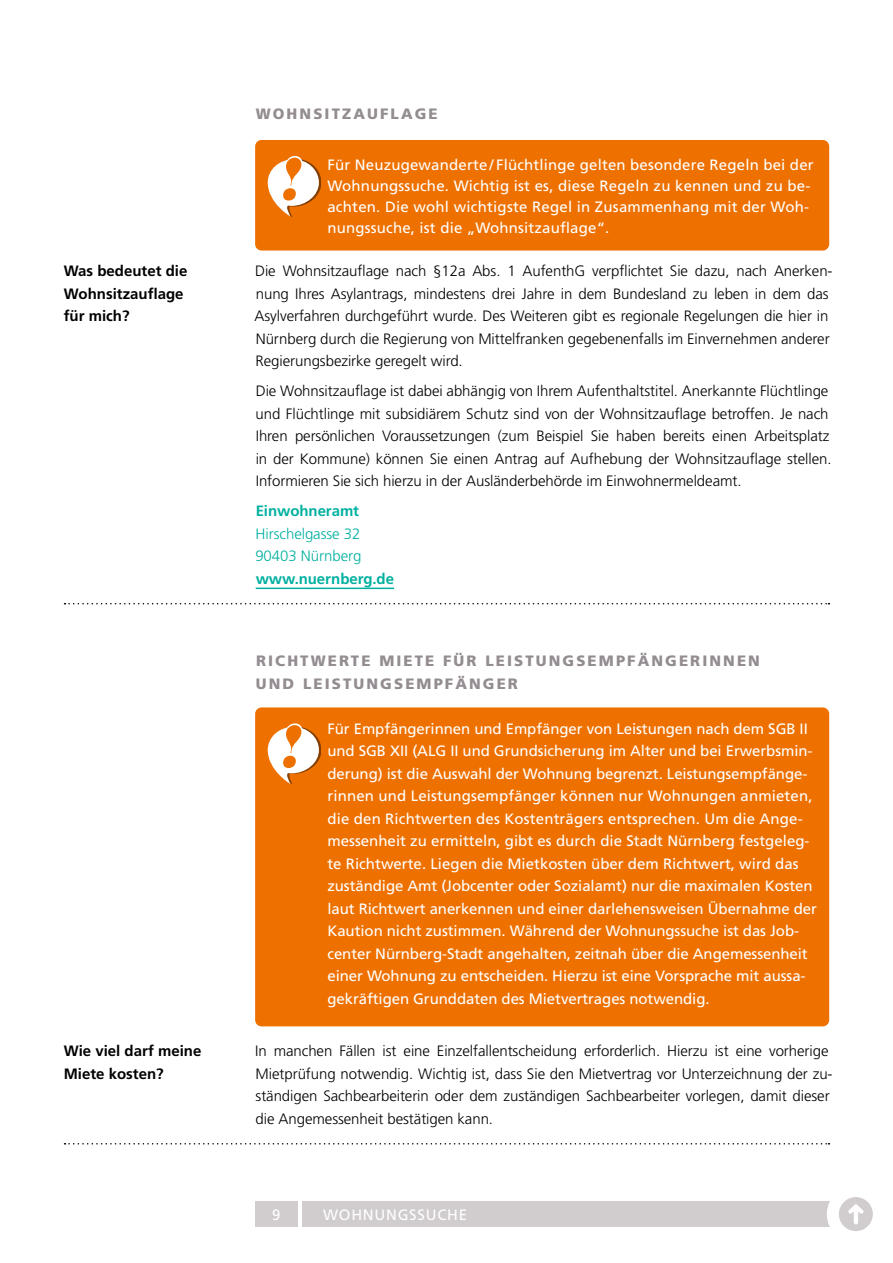
<style>
.page{position:relative;width:893px;height:1263px;background:#fff}
.page>*{position:absolute;margin:0;border:0;box-sizing:border-box;transform-origin:0 0}
.Spalte_rechts_Blocks{font:300 15px/22.5px "Frutiger";letter-spacing:-.005em;color:#000}
.Hervorhebung{font:15px/22.5px "Frutiger";letter-spacing:-.005em;color:#fff}
.Hervorhebung-2{font:15px/21px "Frutiger";letter-spacing:.015em;color:#fff}
.Kapitel_Subline{font:900 15px/22.5px "Frutiger";letter-spacing:.14em;color:#938c90}
.Spalte_links{font:700 15px/22.5px "Frutiger";color:#000}
.Adresse_Linie{font:700 15px/22.5px "Frutiger";letter-spacing:-.005em;color:#00b0a0}
.Hervorhebung-3{font:15px "Frutiger";letter-spacing:.05em;color:#fff}
.s1{font-weight:300}
</style>
<div class="page">
<svg style="left:65px;top:603px;width:764px;height:1px"></svg>
<hr style="left:256px;top:588px;width:138px;height:1px;background:#00b0a0">
<svg style="left:65px;top:1143px;width:764px;height:1px"></svg>
<div style="left:255px;top:140px;width:574px;height:111px;background:#ee7100;border-radius:6px"></div>
<div style="left:270px;top:159px;width:51px;height:58px;background:#000;opacity:.45"></div>
<svg style="left:268px;top:156px;width:51px;height:60px"></svg>
<div style="left:255px;top:707px;width:574px;height:319px;background:#ee7100;border-radius:6px"></div>
<div style="left:270px;top:727px;width:51px;height:57px;background:#000;opacity:.45"></div>
<svg style="left:268px;top:723px;width:51px;height:61px"></svg>
<div style="left:255px;top:1201px;width:43px;height:26px;background:#d1ccce"></div>
<div style="left:302px;top:1201px;width:527px;height:26px;background:#d1ccce"></div>
<svg style="left:833px;top:1191px;width:46px;height:46px"></svg>
<div style="left:827px;top:1185px;width:58px;height:58px;border:12px solid #fff;border-radius:50%"></div>
<svg style="left:848px;top:1204px;width:15px;height:20px"></svg>
<p class="Spalte_links" style="left:64px;top:260px;width:125px">Was bedeutet die<br>Wohnsitzauflage für mich?</p>
<p class="Spalte_links" style="left:64px;top:1040px;width:139px">Wie viel darf meine<br>Miete kosten?</p>
<p class="Kapitel_Subline" style="left:256px;top:102px;width:183px">WOHNSITZAUFLAGE</p>
<p class="Hervorhebung-2" style="left:327px;top:154px;width:488px">Für Neuzugewanderte / Flüchtlinge gelten besondere Regeln bei der Wohnungssuche. Wichtig ist es, diese Regeln zu kennen und zu be&shy;achten. Die wohl wichtigste Regel in Zusammenhang mit der Woh&shy;nungssuche, ist die „Wohnsitzauflage“.</p>
<p class="Spalte_rechts_Blocks" style="left:255px;top:260px;width:580px">Die Wohnsitzauflage nach §12a Abs. 1 AufenthG verpflichtet Sie dazu, nach Anerken&shy;nung Ihres Asylantrags, mindestens drei Jahre in dem Bundesland zu leben in dem das Asylverfahren durchgeführt wurde. Des Weiteren gibt es regionale Regelungen die hier in Nürnberg durch die Regierung von Mittelfranken gegebenenfalls im Einvernehmen anderer Regierungsbezirke geregelt wird.</p>
<p class="Spalte_rechts_Blocks" style="left:256px;top:380px;width:578px">Die Wohnsitzauflage ist dabei abhängig von Ihrem Aufenthaltstitel. Anerkannte Flüchtlinge und Flüchtlinge mit subsidiärem Schutz sind von der Wohnsitzauflage betroffen. Je nach Ihren persönlichen Voraussetzungen (zum Beispiel Sie haben bereits einen Arbeitsplatz in der Kommune) können Sie einen Antrag auf Aufhebung der Wohnsitzauflage stellen.<br>Informieren Sie sich hierzu in der Ausländerbehörde im Einwohnermeldeamt.</p>
<p class="Adresse_Linie" style="left:255px;top:500px;width:140px">Einwohneramt<br><span class="s1">Hirschelgasse 32<br>90403 Nürnberg </span>www.nuernberg.de</p>
<p class="Kapitel_Subline" style="left:256px;top:650px;width:506px">RICHTWERTE MIETE FÜR LEISTUNGSEMPFÄNGERINNEN<br>UND LEISTUNGSEMPFÄNGER</p>
<p class="Hervorhebung" style="left:327px;top:717px;width:491px">Für Empfängerinnen und Empfänger von Leistungen nach dem SGB II und SGB XII (ALG II und Grundsicherung im Alter und bei Erwerbsmin&shy;derung) ist die Auswahl der Wohnung begrenzt. Leistungsempfänge&shy;rinnen und Leistungsempfänger können nur Wohnungen anmieten, die den Richtwerten des Kostenträgers entsprechen. Um die Ange&shy;messenheit zu ermitteln, gibt es durch die Stadt Nürnberg festgeleg&shy;te Richtwerte. Liegen die Mietkosten über dem Richtwert, wird das zuständige Amt (Jobcenter oder Sozialamt) nur die maximalen Kosten laut Richtwert anerkennen und einer darlehensweisen Übernahme der Kaution nicht zustimmen. Während der Wohnungssuche ist das Job&shy;center Nürnberg-Stadt angehalten, zeitnah über die Angemessenheit einer Wohnung zu entscheiden. Hierzu ist eine Vorsprache mit aussa&shy;gekräftigen Grunddaten des Mietvertrages notwendig.</p>
<p class="Spalte_rechts_Blocks" style="left:255px;top:1040px;width:579px">In manchen Fällen ist eine Einzelfallentscheidung erforderlich. Hierzu ist eine vorherige Mietprüfung notwendig. Wichtig ist, dass Sie den Mietvertrag vor Unterzeichnung der zu&shy;ständigen Sachbearbeiterin oder dem zuständigen Sachbearbeiter vorlegen, damit dieser die Angemessenheit bestätigen kann.</p>
<p class="Hervorhebung" style="left:272px;top:1203px;width:10px">9</p>
<p class="Hervorhebung-3" style="left:323px;top:1206px;width:145px">WOHNUNGSSUCHE</p>
</div>
